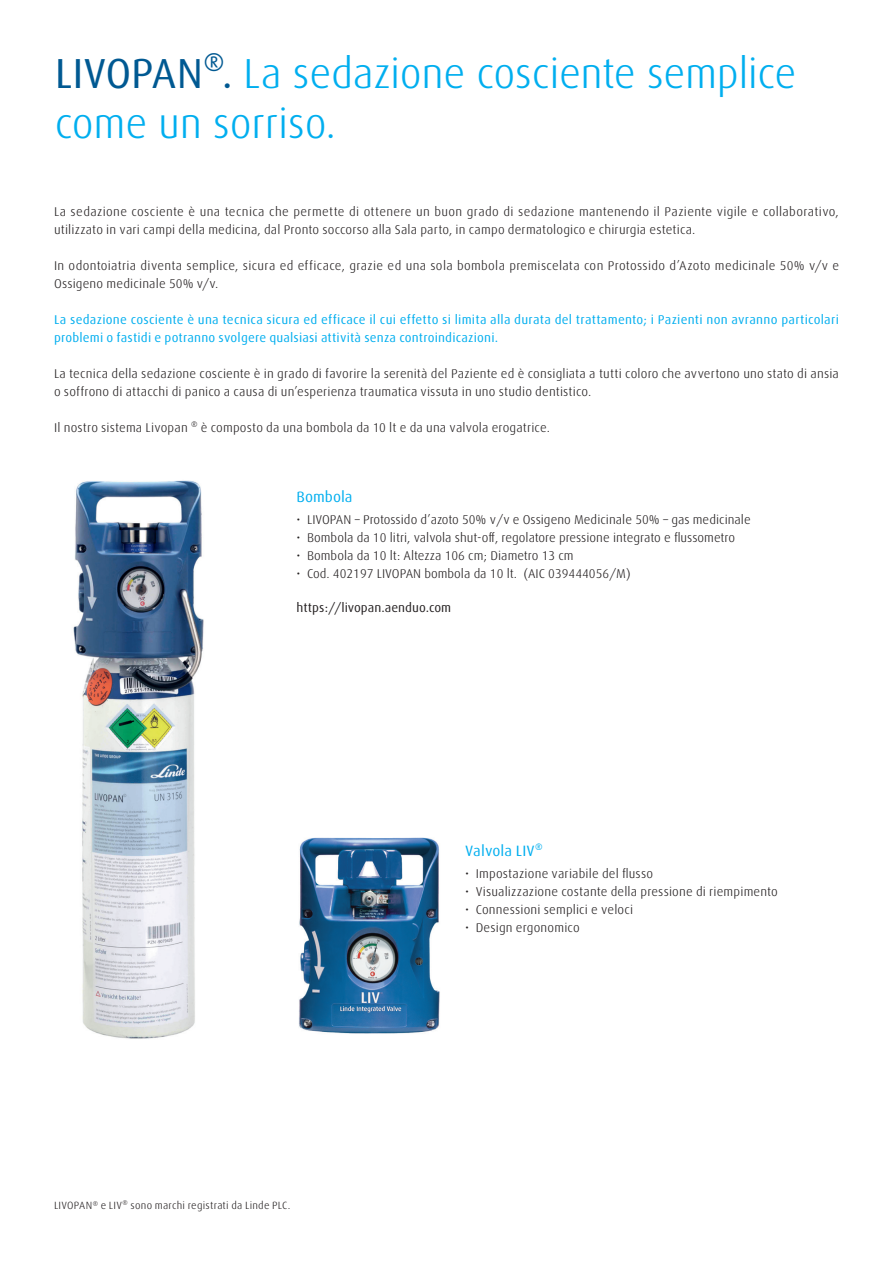
<style>
.page{position:relative;width:893px;height:1263px;background:#fff}
.page>*{position:absolute;margin:0;border:0;box-sizing:border-box;transform-origin:0 0}
.t1{font:300 42px/50.4px "Linde Dax Global";letter-spacing:-.01em;color:#00aeef}
.t2{font:15px "Linde Dax Global";color:#00aeef}
.t3{font:300 12.75px/18px "Linde Dax Global";letter-spacing:.01em;color:#231f20}
.t4{font:12.75px/18px "Linde Dax Global";letter-spacing:.015em;color:#00aeef}
.t5{font:12.75px "Linde Dax Global";color:#231f20}
.t6{font:300 10.5px "Linde Dax Global";letter-spacing:.02em;color:#231f20}
.s1{font-weight:400;color:#005992}
</style>
<div class="page">
<img style="left:73px;top:480px;width:131px;height:559px">
<img style="left:298px;top:837px;width:142px;height:197px">
<h1 class="t1" style="left:55px;top:48px;width:743px"><span class="s1">LIVOPAN®.</span> La sedazione cosciente semplice come un sorriso.</h1>
<p class="t3" style="left:54px;top:203px;width:786px">La sedazione cosciente è una tecnica che permette di ottenere un buon grado di sedazione mantenendo il Paziente vigile e collaborativo, utilizzato in vari campi della medicina, dal Pronto soccorso alla Sala parto, in campo dermatologico e chirurgia estetica.</p>
<p class="t3" style="left:54px;top:257px;width:786px">In odontoiatria diventa semplice, sicura ed efficace, grazie ed una sola bombola premiscelata con Protossido d’Azoto medicinale 50% v/v e<br>Ossigeno medicinale 50% v/v.</p>
<p class="t4" style="left:54px;top:311px;width:786px">La sedazione cosciente è una tecnica sicura ed efficace il cui effetto si limita alla durata del trattamento; i Pazienti non avranno particolari problemi o fastidi e potranno svolgere qualsiasi attività senza controindicazioni.</p>
<p class="t3" style="left:54px;top:365px;width:786px">La tecnica della sedazione cosciente è in grado di favorire la serenità del Paziente ed è consigliata a tutti coloro che avvertono uno stato di ansia o soffrono di attacchi di panico a causa di un’esperienza traumatica vissuta in uno studio dentistico.</p>
<p class="t3" style="left:54px;top:419px;width:497px">Il nostro sistema Livopan ® è composto da una bombola da 10 lt e da una valvola erogatrice.</p>
<p class="t2" style="left:297px;top:488px;width:58px">Bombola</p>
<p class="t3" style="left:297px;top:511px;width:456px">• LIVOPAN – Protossido d’azoto 50% v/v e Ossigeno Medicinale 50% – gas medicinale</p>
<p class="t3" style="left:297px;top:528px;width:440px">• Bombola da 10 litri, valvola shut-off, regolatore pressione integrato e flussometro</p>
<p class="t3" style="left:297px;top:546px;width:279px">• Bombola da 10 lt: Altezza 106 cm; Diametro 13 cm</p>
<p class="t3" style="left:297px;top:564px;width:336px">• Cod. 402197 LIVOPAN bombola da 10 lt. (AIC 039444056/M)</p>
<p class="t5" style="left:297px;top:600px;width:156px">https://livopan.aenduo.com</p>
<p class="t6" style="left:54px;top:1199px;width:238px">LIVOPAN® e LIV® sono marchi registrati da Linde PLC.</p>
<p class="t2" style="left:465px;top:842px;width:79px">Valvola LIV®</p>
<p class="t3" style="left:465px;top:865px;width:189px">• Impostazione variabile del flusso</p>
<p class="t3" style="left:465px;top:883px;width:314px">• Visualizzazione costante della pressione di riempimento</p>
<p class="t3" style="left:465px;top:900px;width:170px">• Connessioni semplici e veloci</p>
<p class="t3" style="left:465px;top:918px;width:116px">• Design ergonomico</p>
</div>
